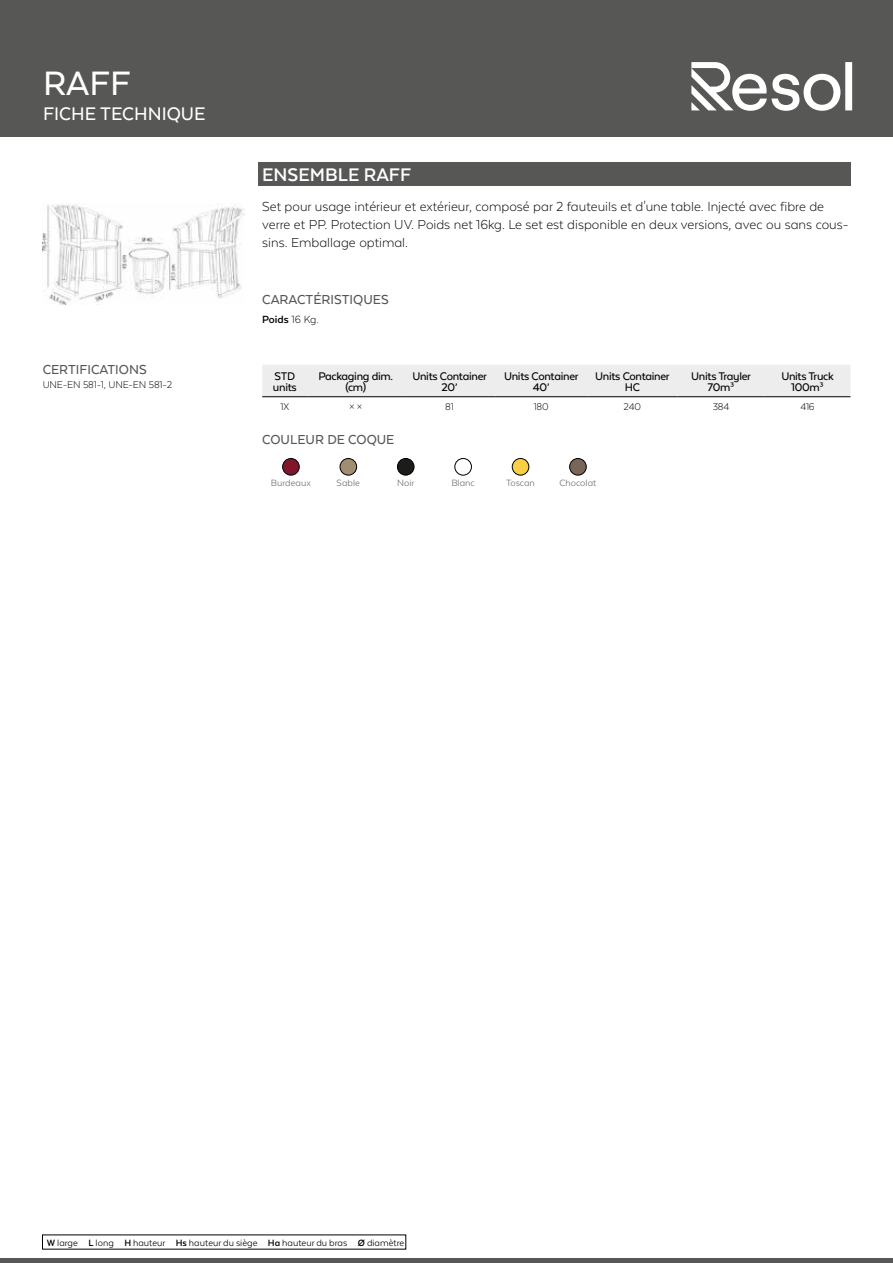
<style>
.page{position:relative;width:893px;height:1263px;background:#fff}
.page>*{position:absolute;margin:0;border:0;box-sizing:border-box;transform-origin:0 0}
.t1{font:500 39px "Texta Alt";color:#fff}
.t2{font:500 21px "Texta Alt";color:#fff}
.t3{font:700 21px "Texta Alt";color:#fff}
.t4{font:300 15px/18px "Texta Alt";color:#000}
.t5{font:500 15px "Texta Alt";color:#575756}
.t6{font:500 12.75px/10.5px "Texta Alt";letter-spacing:-.025em;color:#000;text-align:center}
.t7{font:700 12px "Texta Alt";color:#000}
.t8{font:300 11.25px "Texta Alt";letter-spacing:-.015em;color:#000}
.t9{font:10.5px "Texta Alt";color:#000}
.t10{font:10.5px "Texta Alt";color:#706f6f}
.s1{font-weight:300}
.s2{font-weight:700}
</style>
<div class="page">
<hr style="left:0;top:1259px;width:893px;height:4px;background:#575756">
<div style="left:0;top:0;width:893px;height:137px;background:#575756"></div>
<svg style="left:691px;top:62px;width:161px;height:49px"></svg>
<div style="left:258px;top:163px;width:592px;height:23px;background:#575756"></div>
<div style="left:262px;top:365px;width:588px;height:31px;background:#ededed"></div>
<hr style="left:262px;top:396px;width:46px;height:1px;background:#000">
<hr style="left:308px;top:396px;width:96px;height:1px;background:#000">
<hr style="left:404px;top:396px;width:91px;height:1px;background:#000">
<hr style="left:495px;top:396px;width:92px;height:1px;background:#000">
<hr style="left:587px;top:396px;width:90px;height:1px;background:#000">
<hr style="left:677px;top:396px;width:88px;height:1px;background:#000">
<hr style="left:765px;top:396px;width:85px;height:1px;background:#000">
<img style="left:283px;top:458px;width:16px;height:17px;border-radius:8px">
<div style="left:282px;top:458px;width:17px;height:17px;border:1px solid #000;border-radius:50%"></div>
<img style="left:340px;top:458px;width:17px;height:17px;border-radius:8px">
<div style="left:340px;top:458px;width:17px;height:17px;border:1px solid #000;border-radius:50%"></div>
<img style="left:397px;top:458px;width:17px;height:17px;border-radius:8px">
<div style="left:397px;top:458px;width:17px;height:17px;border:1px solid #000;border-radius:50%"></div>
<img style="left:455px;top:458px;width:16px;height:17px;border-radius:8px">
<div style="left:455px;top:458px;width:17px;height:17px;border:1px solid #000;border-radius:50%"></div>
<img style="left:512px;top:458px;width:17px;height:17px;border-radius:8px">
<div style="left:512px;top:458px;width:17px;height:17px;border:1px solid #000;border-radius:50%"></div>
<img style="left:570px;top:458px;width:16px;height:17px;border-radius:8px">
<div style="left:569px;top:458px;width:17px;height:17px;border:1px solid #000;border-radius:50%"></div>
<img style="left:43px;top:204px;width:201px;height:100px">
<h1 class="t1" style="left:43px;top:63px;width:89px">RAFF</h1>
<h2 class="t2" style="left:43px;top:103px;width:164px">FICHE TECHNIQUE</h2>
<p class="t5" style="left:43px;top:362px;width:106px">CERTIFICATIONS</p>
<p class="t8" style="left:43px;top:379px;width:131px">UNE-EN 581-1, UNE-EN 581-2</p>
<h2 class="t3" style="left:262px;top:163px;width:151px">ENSEMBLE RAFF</h2>
<p class="t4" style="left:262px;top:198px;width:588px">Set pour usage intérieur et extérieur, composé par 2 fauteuils et d'une table. Injecté avec fibre de verre et PP. Protection UV. Poids net 16kg. Le set est disponible en deux versions, avec ou sans cous&shy;sins. Emballage optimal.</p>
<p class="t5" style="left:262px;top:292px;width:128px">CARACTÉRISTIQUES</p>
<p class="t7" style="left:262px;top:313px;width:58px">Poids <span class="s1">16 Kg.</span></p>
<p class="t6" style="left:273px;top:371px;width:25px;text-align:left">STD units</p>
<p class="t6" style="left:318px;top:371px;width:76px">Packaging dim. (cm)</p>
<p class="t6" style="left:412px;top:371px;width:76px">Units Container<br>20’</p>
<p class="t6" style="left:504px;top:371px;width:76px">Units Container<br>40’</p>
<p class="t6" style="left:595px;top:371px;width:76px">Units Container<br>HC</p>
<p class="t6" style="left:691px;top:371px;width:61px">Units Trayler<br>70m³</p>
<p class="t6" style="left:781px;top:371px;width:54px">Units Truck<br>100m³</p>
<p class="t8" style="left:281px;top:400px;width:10px">1X</p>
<p class="t8" style="left:349px;top:400px;width:15px">× ×</p>
<p class="t8" style="left:445px;top:400px;width:10px">81</p>
<p class="t8" style="left:534px;top:400px;width:16px">180</p>
<p class="t8" style="left:624px;top:400px;width:19px">240</p>
<p class="t8" style="left:713px;top:400px;width:18px">384</p>
<p class="t8" style="left:800px;top:400px;width:16px">416</p>
<p class="t5" style="left:262px;top:432px;width:134px">COULEUR DE COQUE</p>
<p class="t10" style="left:271px;top:477px;width:41px">Burdeaux</p>
<p class="t10" style="left:337px;top:477px;width:25px">Sable</p>
<p class="t10" style="left:397px;top:477px;width:19px">Noir</p>
<p class="t10" style="left:451px;top:477px;width:25px">Blanc</p>
<p class="t10" style="left:506px;top:477px;width:30px">Toscan</p>
<p class="t10" style="left:559px;top:477px;width:38px">Chocolat</p>
<p class="t9" style="left:47px;top:1237px;width:359px"><span class="s2">W</span> large <span class="s2">L</span> long <span class="s2">H</span> hauteur <span class="s2">Hs</span> hauteur du siège <span class="s2">Ha</span> hauteur du bras <span class="s2">Ø</span> diamètre</p>
</div>
